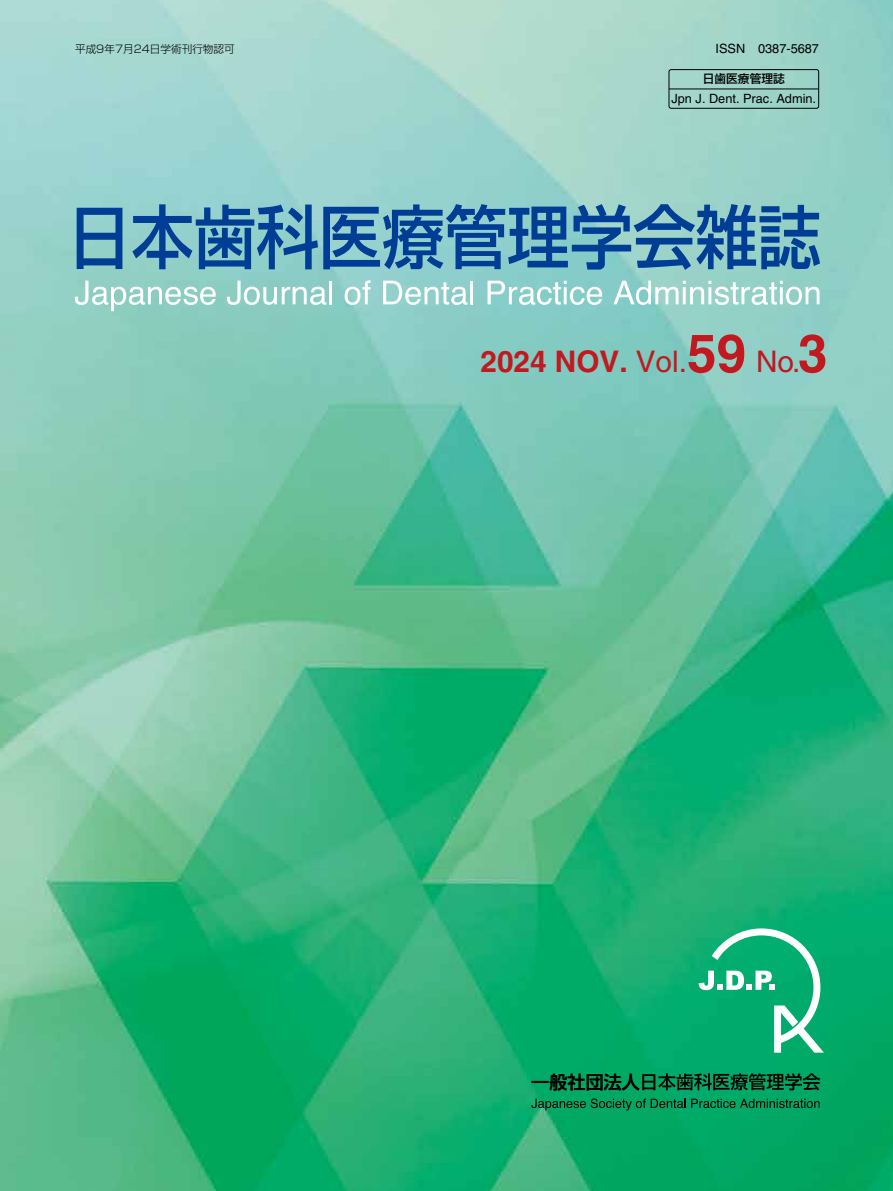
<style>
.page{position:relative;width:893px;height:1191px;background:#fff}
.page>*{position:absolute;margin:0;border:0;box-sizing:border-box;transform-origin:0 0}
.t1{font:700 29.7px "Helvetica LT Std";color:#c11920}
.t2{font:500 18px "Shin Go Pr 5";letter-spacing:.005em;color:#000}
.t3{font:12.75px "Helvetica LT Std";color:#000}
.t4{font:500 11.7px "Shin Go Pr 5";color:#000}
.t5{font:300 10.65px "Shin Go Pr 5";color:#000}
.s1{font-weight:400}
.s2{font-size:53.1px}
</style>
<div class="page">
<img style="left:0;top:0;width:893px;height:1191px">
<svg style="left:75px;top:281px;width:141px;height:30px"></svg>
<svg style="left:227px;top:281px;width:99px;height:24px"></svg>
<hr style="left:329px;top:281px;width:3px;height:23px;background:#fff">
<svg style="left:345px;top:280px;width:26px;height:25px"></svg>
<svg style="left:383px;top:281px;width:85px;height:24px"></svg>
<hr style="left:470px;top:281px;width:3px;height:23px;background:#fff">
<svg style="left:488px;top:281px;width:114px;height:24px"></svg>
<svg style="left:613px;top:281px;width:207px;height:24px"></svg>
<svg style="left:77px;top:208px;width:45px;height:61px;background:#4481ad"></svg>
<svg style="left:132px;top:204px;width:688px;height:66px;background:#508db1"></svg>
<svg style="left:642px;top:1073px;width:178px;height:17px;background:#005c38"></svg>
<svg style="left:531px;top:1098px;width:289px;height:12px;background:#01814d"></svg>
<svg style="left:699px;top:928px;width:125px;height:124px"></svg>
<div style="left:669px;top:69px;width:150px;height:39px;border:1px solid #000;border-radius:2px"></div>
<hr style="left:669px;top:89px;width:150px;height:1px;background:#000">
<p class="t5" style="left:75px;top:40px;width:161px">平成9年7月24日学術刊行物認可</p>
<p class="t3" style="left:715px;top:41px;width:105px">ISSN 0387-5687</p>
<p class="t4" style="left:703px;top:69px;width:83px">日歯医療管理誌</p>
<p class="t3" style="left:671px;top:91px;width:146px">Jpn J. Dent. Prac. Admin.</p>
<h1 class="t1" style="left:480px;top:343px;width:349px">2024 NOV. <span class="s1">Vol.</span><span class="s2">59</span> <span class="s1">No.</span><span class="s2">3</span></h1>
<h2 class="t2" style="left:531px;top:1067px;width:110px">一般社団法人</h2>
</div>
